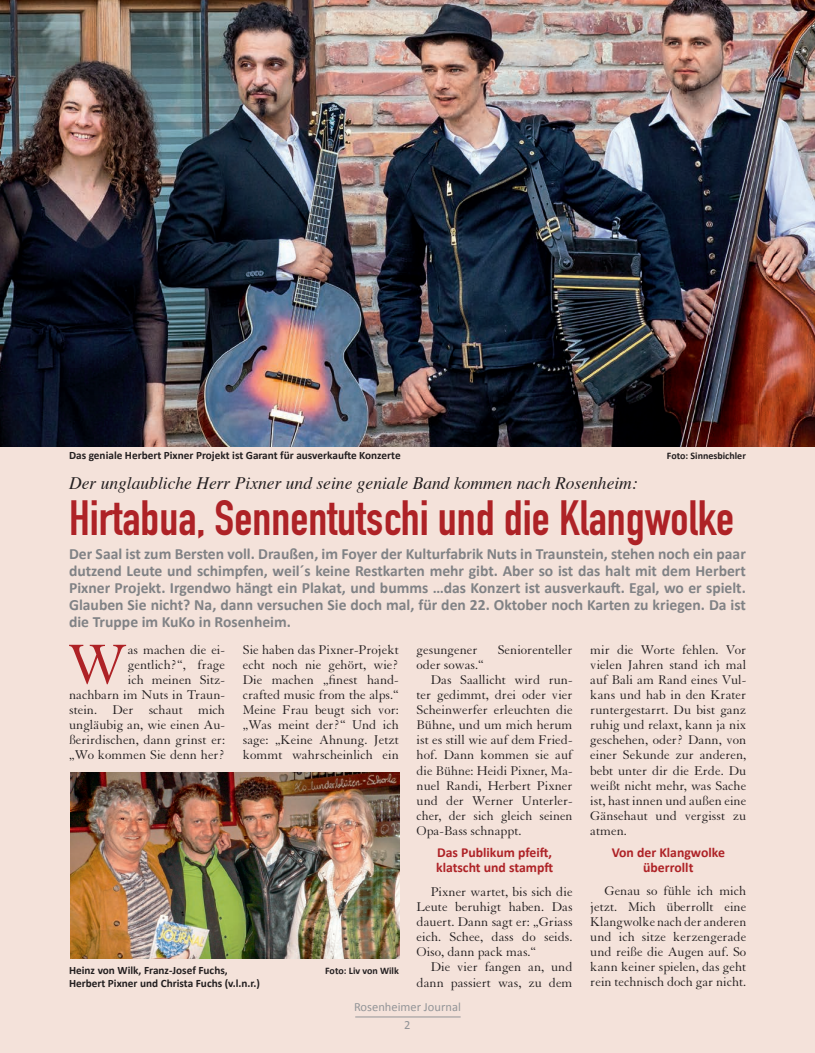
<style>
.page{position:relative;width:815px;height:1053px;background:#fff}
.page>*{position:absolute;margin:0;border:0;box-sizing:border-box;transform-origin:0 0}
.t1{font:61.5px "Granjon";color:#ae2226}
.t2{font:48.75px "DIN Engschrift";color:#ae2226}
.t3{font:italic 17.5px "Times";color:#231f20}
.t4{font:700 15.62px/16.9px "Calibri";color:#808285;text-align:justify}
.t5{font:13.75px/15.1px "Granjon";color:#231f20;text-align:justify}
.t6{font:700 13.75px/15.1px "Calibri";color:#ae2226}
.t7{font:12.5px/17.8px "Calibri";color:#939598;text-align:center}
.t8{font:700 11.25px/13.1px "Calibri";color:#231f20}
.t9{font:700 10px "Calibri";color:#231f20}
</style>
<div class="page">
<div style="left:0;top:0;width:815px;height:1052px;background:#f4e2da"></div>
<hr style="left:355px;top:1016px;width:106px;height:1px;background:#939598">
<img style="left:0;top:0;width:815px;height:446px">
<img style="left:70px;top:772px;width:329px;height:186px">
<p class="t8" style="left:69px;top:448px;width:333px">Das geniale Herbert Pixner Projekt ist Garant für ausverkaufte Konzerte</p>
<p class="t9" style="left:667px;top:449px;width:80px">Foto: Sinnesbichler</p>
<p class="t3" style="left:69px;top:467px;width:570px">Der unglaubliche Herr Pixner und seine geniale Band kommen nach Rosenheim:</p>
<h2 class="t2" style="left:69px;top:489px;width:667px">Hirtabua, Sennentutschi und die Klangwolke</h2>
<p class="t4" style="left:69px;top:545px;width:678px">Der Saal ist zum Bersten voll. Draußen, im Foyer der Kulturfabrik Nuts in Traunstein, stehen noch ein paar dutzend Leute und schimpfen, weil´s keine Restkarten mehr gibt. Aber so ist das halt mit dem Herbert Pixner Projekt. Irgendwo hängt ein Plakat, und bumms …das Konzert ist ausverkauft. Egal, wo er spielt.<br>Glauben Sie nicht? Na, dann versuchen Sie doch mal, für den 22. Oktober noch Karten zu kriegen. Da ist die Truppe im KuKo in Rosenheim.</p>
<h1 class="t1" style="left:67px;top:631px;width:62px">W</h1>
<p class="t5" style="left:590px;top:642px;width:158px">mir die Worte fehlen. Vor vielen Jahren stand ich mal auf Bali am Rand eines Vul&shy;kans und hab in den Krater runtergestarrt. Du bist ganz ruhig und relaxt, kann ja nix geschehen, oder? Dann, von einer Sekunde zur anderen, bebt unter dir die Erde. Du weißt nicht mehr, was Sache ist, hast innen und außen eine Gänsehaut und vergisst zu atmen.</p>
<p class="t6" style="left:612px;top:845px;width:115px;text-align:center">Von der Klangwolke überrollt</p>
<p class="t5" style="left:590px;top:883px;width:158px;text-indent:14px">Genau so fühle ich mich jetzt. Mich überrollt eine Klangwolke nach der anderen und ich sitze kerzengerade und reiße die Augen auf. So kann keiner spielen, das geht rein technisch doch gar nicht.</p>
<p class="t5" style="left:69px;top:642px;width:158px;text-align:right">as machen die ei&shy;gentlich?“, frage<br>ich meinen Sitz-<br>nachbarn im Nuts in Traun&shy;stein. Der schaut mich ungläubig an, wie einen Au&shy;ßerirdischen, dann grinst er: „Wo kommen Sie denn her?</p>
<p class="t5" style="left:243px;top:642px;width:158px">Sie haben das Pixner-Projekt echt noch nie gehört, wie?<br>Die machen „finest hand&shy;crafted music from the alps.“ Meine Frau beugt sich vor: „Was meint der?“ Und ich sage: „Keine Ahnung. Jetzt kommt wahrscheinlich ein</p>
<p class="t5" style="left:417px;top:642px;width:63px">gesungener</p>
<p class="t5" style="left:498px;top:642px;width:76px">Seniorenteller</p>
<p class="t5" style="left:417px;top:657px;width:69px">oder sowas.“</p>
<p class="t5" style="left:431px;top:672px;width:143px">Das Saallicht wird run-</p>
<p class="t5" style="left:417px;top:687px;width:158px">ter gedimmt, drei oder vier</p>
<p class="t5" style="left:417px;top:702px;width:158px">Scheinwerfer erleuchten die</p>
<p class="t5" style="left:417px;top:717px;width:158px">Bühne, und um mich herum</p>
<p class="t5" style="left:417px;top:732px;width:158px">ist es still wie auf dem Fried-</p>
<p class="t5" style="left:417px;top:748px;width:158px">hof. Dann kommen sie auf</p>
<p class="t5" style="left:417px;top:763px;width:158px">die Bühne: Heidi Pixner, Ma-</p>
<p class="t5" style="left:417px;top:778px;width:158px">nuel Randi, Herbert Pixner</p>
<p class="t5" style="left:417px;top:793px;width:158px">und der Werner Unterler-</p>
<p class="t5" style="left:417px;top:808px;width:158px">cher, der sich gleich seinen</p>
<p class="t5" style="left:417px;top:823px;width:106px">Opa-Bass schnappt.</p>
<p class="t6" style="left:436px;top:845px;width:118px">Das Publikum pfeift, klatscht und stampft</p>
<p class="t5" style="left:417px;top:884px;width:158px;text-indent:14px">Pixner wartet, bis sich die Leute beruhigt haben. Das dauert. Dann sagt er: „Griass eich. Schee, dass do seids.<br>Oiso, dann pack mas.“</p>
<p class="t5" style="left:417px;top:959px;width:158px;text-align:right">Die vier fangen an, und dann passiert was, zu dem</p>
<p class="t8" style="left:69px;top:963px;width:193px">Heinz von Wilk, Franz-Josef Fuchs,<br>Herbert Pixner und Christa Fuchs (v.l.n.r.)</p>
<p class="t9" style="left:325px;top:963px;width:75px">Foto: Liv von Wilk</p>
<p class="t7" style="left:354px;top:997px;width:108px">Rosenheimer Journal<br>2</p>
</div>
